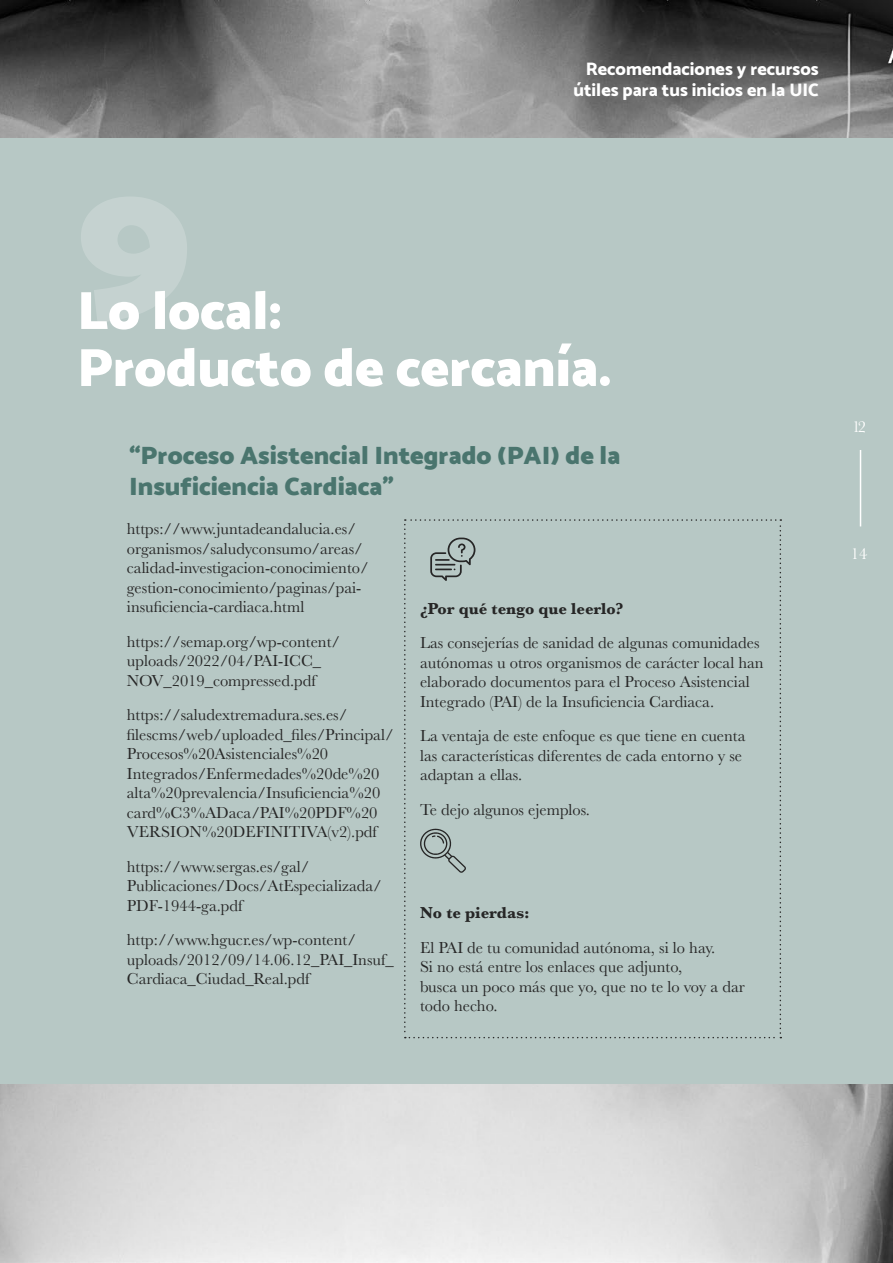
<style>
.page{position:relative;width:893px;height:1263px;background:#fff}
.page>*{position:absolute;margin:0;border:0;box-sizing:border-box;transform-origin:0 0}
.t1{font:900 195px "Catamaran";color:#fff}
.t2{font:900 54px/57px "Catamaran";color:#fff}
.t3{font:900 25.5px/31.5px "Catamaran";color:#4a756e}
.t4{font:800 18px/21px "Catamaran";color:#fff;text-align:right}
.t5{font:16.5px/19.5px "Baskerville";color:#262626}
.t6{font:700 16.5px "Baskerville";color:#262626}
.t7{font:16.5px "Baskerville";color:#fff}
</style>
<div class="page">
<img style="left:0;top:0;width:893px;height:1263px">
<div style="left:0;top:138px;width:893px;height:945px;background:#b7c8c5"></div>
<svg style="left:404px;top:519px;width:377px;height:519px"></svg>
<hr style="left:860px;top:450px;width:1px;height:76px;background:#fff">
<p class="t4" style="left:573px;top:58px;width:247px">Recomendaciones y recursos útiles para tus inicios en la UIC</p>
<h1 class="t1" style="left:77px;top:128px;width:116px">9</h1>
<h2 class="t2" style="left:77px;top:282px;width:536px">Lo local:<br>Producto de cercanía.</h2>
<h3 class="t3" style="left:129px;top:439px;width:493px">“Proceso Asistencial Integrado (PAI) de la<br>Insuficiencia Cardiaca”</h3>
<p class="t5" style="left:127px;top:519px;width:243px">https://www.juntadeandalucia.es/ organismos/saludyconsumo/areas/ calidad-investigacion-conocimiento/ gestion-conocimiento/paginas/pai&shy;insuficiencia-cardiaca.html</p>
<p class="t5" style="left:127px;top:632px;width:215px">https://semap.org/wp-content/ uploads/2022/04/PAI-ICC_<br>NOV_2019_compressed.pdf</p>
<p class="t5" style="left:127px;top:705px;width:268px">https://saludextremadura.ses.es/ filescms/web/uploaded_files/Principal/ Procesos%20Asistenciales%20<br>Integrados/Enfermedades%20de%20 alta%20prevalencia/Insuficiencia%20 card%C3%ADaca/PAI%20PDF%20<br>VERSION%20DEFINITIVA(v2).pdf</p>
<p class="t5" style="left:127px;top:857px;width:256px">https://www.sergas.es/gal/<br>Publicaciones/Docs/AtEspecializada/<br>PDF-1944-ga.pdf</p>
<p class="t5" style="left:127px;top:930px;width:268px">http://www.hgucr.es/wp-content/ uploads/2012/09/14.06.12_PAI_Insuf_<br>Cardiaca_Ciudad_Real.pdf</p>
<p class="t6" style="left:420px;top:597px;width:205px">¿Por qué tengo que leerlo?</p>
<p class="t5" style="left:420px;top:633px;width:345px">Las consejerías de sanidad de algunas comunidades autónomas u otros organismos de carácter local han elaborado documentos para el Proceso Asistencial Integrado (PAI) de la Insuficiencia Cardiaca.</p>
<p class="t5" style="left:420px;top:726px;width:327px">La ventaja de este enfoque es que tiene en cuenta las características diferentes de cada entorno y se adaptan a ellas.</p>
<p class="t5" style="left:420px;top:800px;width:172px">Te dejo algunos ejemplos.</p>
<p class="t6" style="left:420px;top:901px;width:111px">No te pierdas:</p>
<p class="t5" style="left:420px;top:938px;width:326px">El PAI de tu comunidad autónoma, si lo hay.<br>Si no está entre los enlaces que adjunto,<br>busca un poco más que yo, que no te lo voy a dar todo hecho.</p>
<p class="t7" style="left:852px;top:416px;width:16px">12</p>
<p class="t7" style="left:851px;top:543px;width:18px">14</p>
</div>
